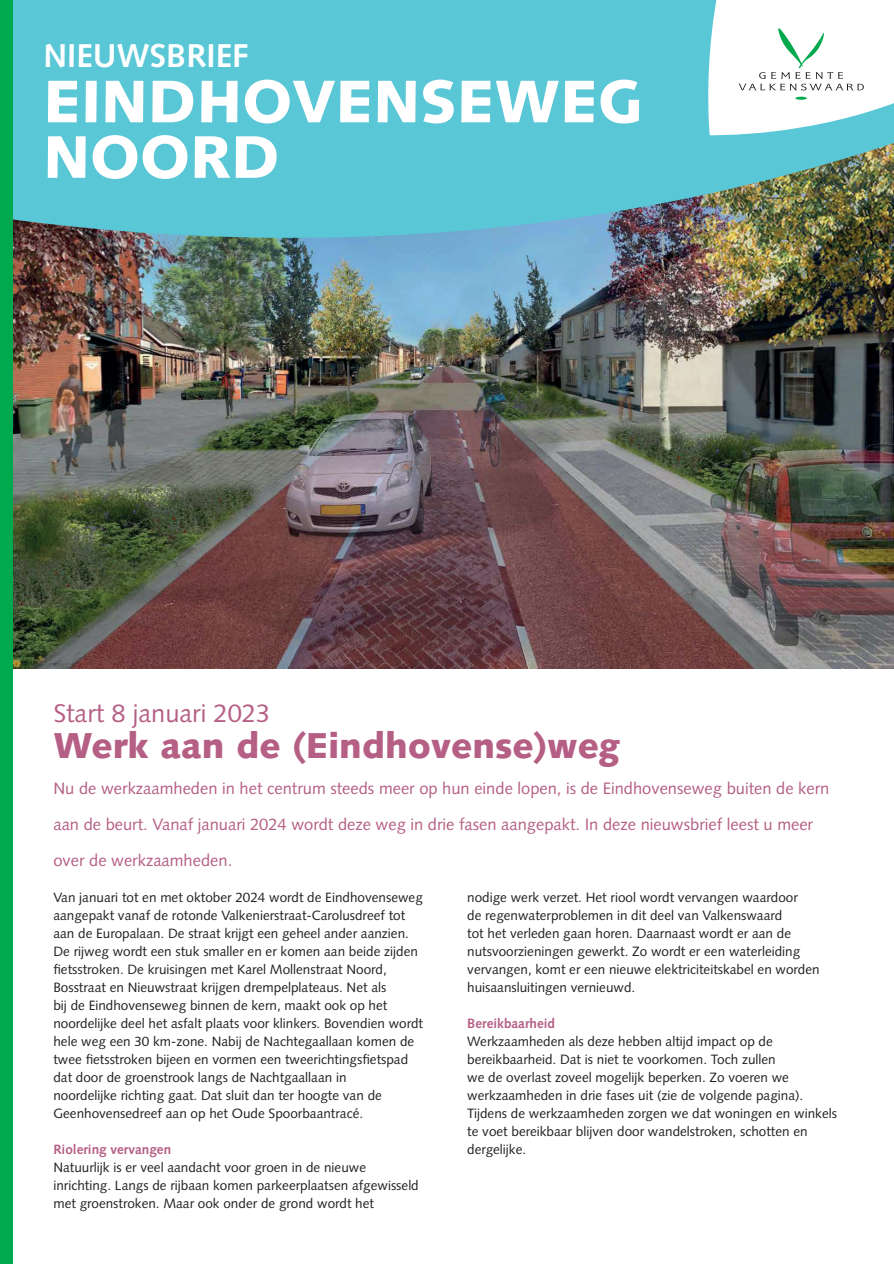
<style>
.page{position:relative;width:894px;height:1264px;background:#fff}
.page>*{position:absolute;margin:0;border:0;box-sizing:border-box;transform-origin:0 0}
.t1{font:900 60px/55.5px "Syntax LT Std";color:#fff}
.t2{font:900 36px "Syntax LT Std";color:#b55f84}
.t3{font:700 33px "Syntax LT Std";color:#fff}
.t4{font:25.5px "Syntax LT Std";color:#b55f84}
.t5{font:16.5px/36px "Syntax LT Std";color:#b55f84}
.t6{font:13.5px/18px "Syntax LT Std";color:#231f20}
.t7{font:700 13.5px "Syntax LT Std";color:#b55f84}
</style>
<div class="page">
<img style="left:13px;top:377px;width:881px;height:292px">
<img style="left:13px;top:0;width:881px;height:377px">
<div style="left:0;top:0;width:13px;height:1264px;background:#00a84e"></div>
<svg style="left:706px;top:0;width:188px;height:136px"></svg>
<h3 class="t3" style="left:43px;top:37px;width:207px">NIEUWSBRIEF</h3>
<h1 class="t1" style="left:43px;top:74px;width:602px">EINDHOVENSEWEG<br>NOORD</h1>
<h3 class="t4" style="left:53px;top:698px;width:218px">Start 8 januari 2023</h3>
<h2 class="t2" style="left:53px;top:724px;width:568px">Werk aan de (Eindhovense)weg</h2>
<p class="t5" style="left:53px;top:770px;width:777px">Nu de werkzaamheden in het centrum steeds meer op hun einde lopen, is de Eindhovenseweg buiten de kern aan de beurt. Vanaf januari 2024 wordt deze weg in drie fasen aangepakt. In deze nieuwsbrief leest u meer over de werkzaamheden.</p>
<p class="t6" style="left:53px;top:888px;width:371px">Van januari tot en met oktober 2024 wordt de Eindhovenseweg aangepakt vanaf de rotonde Valkenierstraat-Carolusdreef tot aan de Europalaan. De straat krijgt een geheel ander aanzien.<br>De rijweg wordt een stuk smaller en er komen aan beide zijden fietsstroken. De kruisingen met Karel Mollenstraat Noord, Bosstraat en Nieuwstraat krijgen drempelplateaus. Net als<br>bij de Eindhovenseweg binnen de kern, maakt ook op het noordelijke deel het asfalt plaats voor klinkers. Bovendien wordt hele weg een 30 km-zone. Nabij de Nachtegaallaan komen de twee fietsstroken bijeen en vormen een tweerichtingsfietspad dat door de groenstrook langs de Nachtgaallaan in<br>noordelijke richting gaat. Dat sluit dan ter hoogte van de Geenhovensedreef aan op het Oude Spoorbaantracé.</p>
<p class="t7" style="left:53px;top:1142px;width:119px">Riolering vervangen</p>
<p class="t6" style="left:53px;top:1158px;width:367px">Natuurlijk is er veel aandacht voor groen in de nieuwe inrichting. Langs de rijbaan komen parkeerplaatsen afgewisseld met groenstroken. Maar ook onder de grond wordt het</p>
<p class="t6" style="left:467px;top:888px;width:354px">nodige werk verzet. Het riool wordt vervangen waardoor<br>de regenwaterproblemen in dit deel van Valkenswaard<br>tot het verleden gaan horen. Daarnaast wordt er aan de nutsvoorzieningen gewerkt. Zo wordt er een waterleiding vervangen, komt er een nieuwe elektriciteitskabel en worden huisaansluitingen vernieuwd.</p>
<p class="t7" style="left:467px;top:1016px;width:89px">Bereikbaarheid</p>
<p class="t6" style="left:467px;top:1032px;width:371px">Werkzaamheden als deze hebben altijd impact op de bereikbaarheid. Dat is niet te voorkomen. Toch zullen<br>we de overlast zoveel mogelijk beperken. Zo voeren we werkzaamheden in drie fases uit (zie de volgende pagina).<br>Tijdens de werkzaamheden zorgen we dat woningen en winkels te voet bereikbaar blijven door wandelstroken, schotten en dergelijke.</p>
</div>
